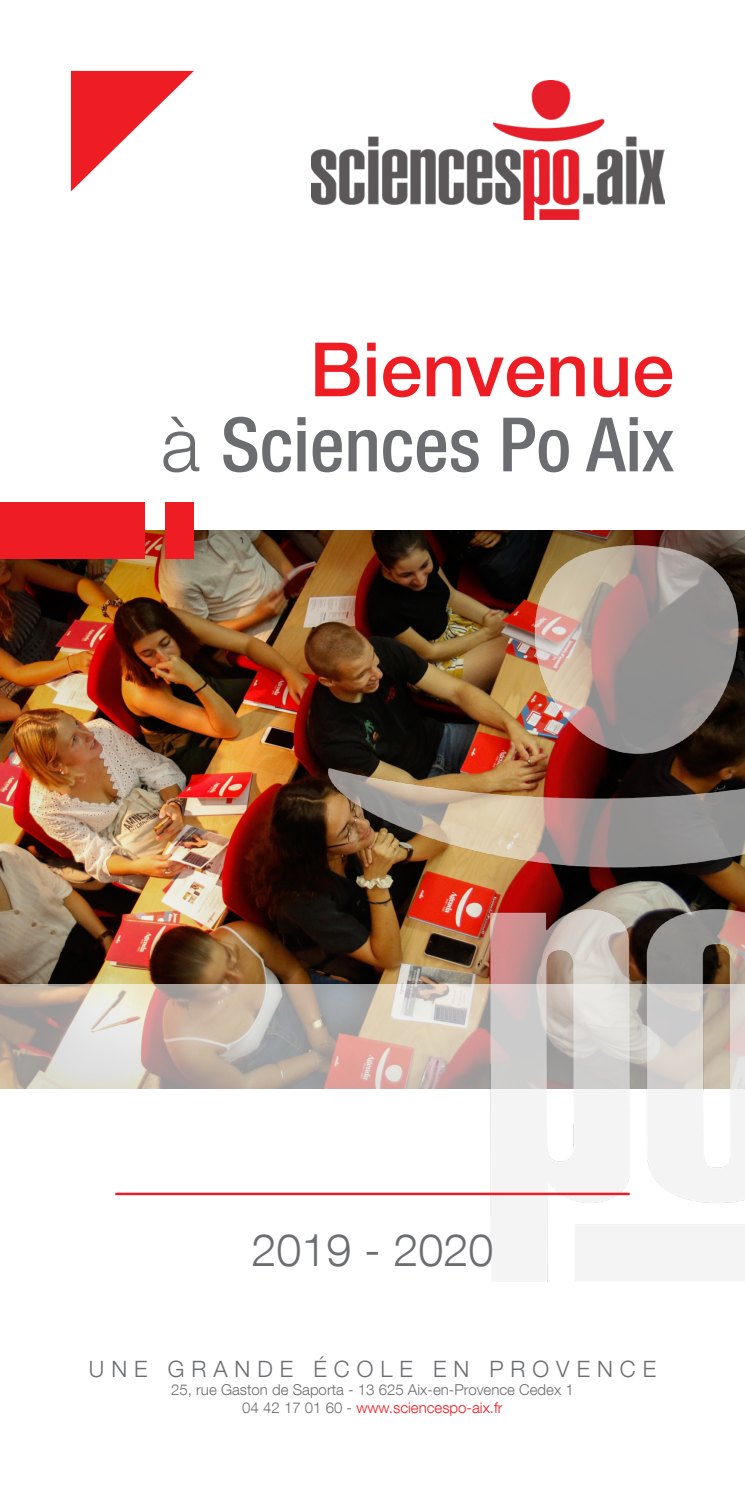
<style>
.page{position:relative;width:745px;height:1489px;background:#fff}
.page>*{position:absolute;margin:0;border:0;box-sizing:border-box;transform-origin:0 0}
.t1{font:500 condensed 75px "Helvetica Neue LT Com";color:#6c6d70}
.t2{font:500 75px "Helvetica Neue LT Com";color:#ee1d23}
.t3{font:300 45px "Helvetica Neue LT Com";color:#6c6d70}
.t4{font:300 22.5px "Helvetica Neue LT Com";letter-spacing:.31em;color:#6c6d70}
.t5{font:300 15px "Helvetica Neue LT Com";color:#6c6d70}
.t6{font:300 15px "Helvetica Neue LT Com";color:#ee1d23}
.s1{font-weight:300;font-stretch:normal}
.s2{color:#6c6d70}
</style>
<div class="page">
<img style="left:0;top:531px;width:744px;height:453px">
<img style="left:311px;top:81px;width:352px;height:138px">
<div style="left:0;top:502px;width:144px;height:57px;background:#ee1d23"></div>
<div style="left:165px;top:502px;width:29px;height:57px;background:#ee1d23"></div>
<svg style="left:71px;top:71px;width:123px;height:120px"></svg>
<svg style="left:0;top:984px;width:328px;height:105px;background:#c5b9b0"></svg>
<img style="left:328px;top:545px;width:416px;height:736px">
<hr style="left:115px;top:1192px;width:514px;height:3px;background:#ee1d23">
<p class="t2" style="left:309px;top:324px;width:366px">Bienvenue</p>
<p class="t1" style="left:161px;top:400px;width:514px"><span class="s1">à</span> Sciences Po Aix</p>
<p class="t3" style="left:251px;top:1222px;width:243px">2019 - 2020</p>
<p class="t4" style="left:89px;top:1355px;width:568px">UNE GRANDE ÉCOLE EN PROVENCE</p>
<p class="t5" style="left:171px;top:1380px;width:404px">25, rue Gaston de Saporta - 13 625 Aix-en-Provence Cedex 1</p>
<p class="t6" style="left:242px;top:1398px;width:262px"><span class="s2">04 42 17 01 60 -</span> www.sciencespo-aix.fr</p>
</div>
